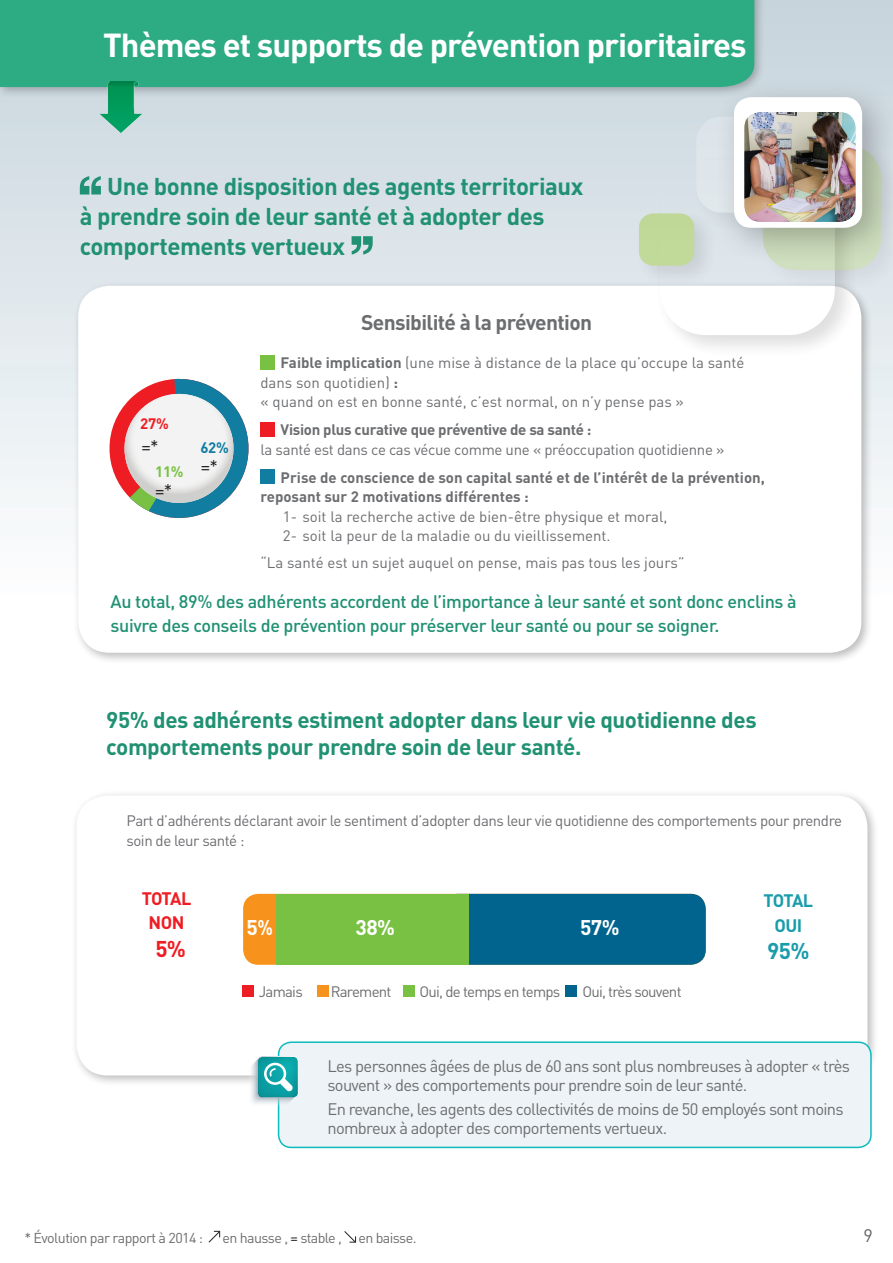
<style>
.page{position:relative;width:893px;height:1263px;background:#fff}
.page>*{position:absolute;margin:0;border:0;box-sizing:border-box;transform-origin:0 0}
.t1{font:700 32.85px "DIN";letter-spacing:-.03em;color:#fff}
.t2{font:700 24px/30px "DIN";letter-spacing:-.02em;color:#209173}
.t3{font:700 22.5px/27px "DIN";letter-spacing:-.02em;color:#209173}
.t4{font:700 22.5px "DIN";color:#1a9cab}
.t5{font:700 22.5px "DIN";color:#ee1d23}
.t6{font:700 21px "DIN";letter-spacing:-.03em;color:#6c6d70}
.t7{font:700 21px "DIN";color:#fff}
.t8{font:500 18px/24px "DIN";letter-spacing:-.02em;color:#209173}
.t9{font:18px "DIN";color:#231f20}
.t10{font:18px "DIN";color:#636366}
.t11{font:700 17.85px/24.6px "DIN";letter-spacing:-.04em;color:#1a9cab;text-align:center}
.t12{font:700 17.85px/24.6px "DIN";letter-spacing:-.04em;color:#ee1d23;text-align:center}
.t13{font:16.5px/19.5px "DIN";letter-spacing:-.04em;color:#6c6d70}
.t14{font:15px/19.5px "DIN";color:#6c6d70}
.t15{font:15px/19.5px "DIN";letter-spacing:-.02em;color:#6c6d70}
.t16{font:700 15px/19.5px "DIN";color:#6c6d70}
.t17{font:700 15px "DIN";letter-spacing:-.02em;color:#6c6d70}
.t18{font:15px "DIN";letter-spacing:-.05em;color:#6c6d70}
.t19{font:700 15px "DIN";color:#ee1d23}
.t20{font:700 15px "DIN";color:#79c142}
.t21{font:700 15px "DIN";color:#107da1}
.t22{font:14.25px "DIN";letter-spacing:-.04em;color:#6c6d70}
.s1{font-weight:700}
.s2{color:#231f20}
</style>
<div class="page">
<div style="left:0;top:0;width:893px;height:601px;background:linear-gradient(to bottom,#c6d3dc,#fdfefe)"></div>
<div style="left:73px;top:280px;width:800px;height:384px;background:#231f20;opacity:.3"></div>
<div style="left:78px;top:286px;width:783px;height:367px;background:#fff;border-radius:31px"></div>
<div style="left:0;top:0;width:766px;height:99px;background:#231f20;opacity:.3"></div>
<div style="left:0;top:0;width:754px;height:87px;background:#2dac83"></div>
<img style="left:99px;top:82px;width:43px;height:50px">
<svg style="left:80px;top:176px;width:21px;height:18px"></svg>
<svg style="left:352px;top:236px;width:21px;height:18px"></svg>
<div style="left:654px;top:154px;width:204px;height:204px;background:#231f20;opacity:.24"></div>
<svg style="left:659px;top:160px;width:176px;height:175px"></svg>
<div style="left:691px;top:111px;width:124px;height:125px;background:#d2dde4"></div>
<div style="left:696px;top:117px;width:96px;height:96px;background:#dee6eb;border-radius:25px"></div>
<div style="left:757px;top:141px;width:136px;height:152px;background:#231f20;opacity:.24"></div>
<svg style="left:763px;top:146px;width:118px;height:124px"></svg>
<div style="left:634px;top:208px;width:83px;height:81px;background:#231f20;opacity:.24"></div>
<div style="left:639px;top:213px;width:55px;height:53px;background:#c0d898;border-radius:14px"></div>
<div style="left:260px;top:355px;width:15px;height:14px;background:#79c142"></div>
<div style="left:260px;top:422px;width:15px;height:14px;background:#ee1d23"></div>
<div style="left:260px;top:470px;width:15px;height:14px;background:#107da1"></div>
<div style="left:714px;top:78px;width:179px;height:188px;background:#231f20;opacity:.3"></div>
<div style="left:734px;top:97px;width:128px;height:131px;background:#fff;border-radius:17px"></div>
<div style="left:741px;top:109px;width:116px;height:114px;background:#231f20;opacity:.2"></div>
<svg style="left:109px;top:378px;width:140px;height:140px"></svg>
<div style="left:71px;top:790px;width:808px;height:297px;background:#231f20;opacity:.3"></div>
<div style="left:77px;top:795px;width:790px;height:280px;background:#fff;border-radius:31px"></div>
<div style="left:243px;top:894px;width:463px;height:71px;background:#f7931d;border-radius:15px"></div>
<div style="left:442px;top:894px;width:264px;height:71px;background:#00648f;border-radius:15px"></div>
<div style="left:276px;top:894px;width:193px;height:71px;background:#79c142"></div>
<div style="left:242px;top:985px;width:12px;height:12px;background:#ee1d23"></div>
<div style="left:317px;top:985px;width:11px;height:12px;background:#f7931d"></div>
<div style="left:403px;top:985px;width:11px;height:12px;background:#79c142"></div>
<div style="left:566px;top:985px;width:11px;height:12px;background:#00648f"></div>
<div style="left:279px;top:1042px;width:592px;height:105px;background:#edf3f6;border-radius:13px"></div>
<div style="left:278px;top:1041px;width:594px;height:107px;border:2px solid #0dbbbd;border-radius:13px"></div>
<img style="left:248px;top:1061px;width:46px;height:46px">
<div style="left:256px;top:1055px;width:42px;height:43px;background:#231f20;opacity:.2"></div>
<svg style="left:264px;top:1063px;width:29px;height:28px"></svg>
<svg style="left:208px;top:1230px;width:13px;height:13px"></svg>
<svg style="left:344px;top:1231px;width:13px;height:12px"></svg>
<h1 class="t1" style="left:103px;top:24px;width:645px">Thèmes et supports de prévention prioritaires</h1>
<h2 class="t2" style="left:80px;top:170px;width:505px;text-indent:27px">Une bonne disposition des agents territoriaux à prendre soin de leur santé et à adopter des comportements vertueux</h2>
<p class="t19" style="left:140px;top:414px;width:30px">27%</p>
<p class="t20" style="left:155px;top:462px;width:30px">11%</p>
<p class="t9" style="left:142px;top:435px;width:19px">=*</p>
<p class="t9" style="left:155px;top:479px;width:19px">=*</p>
<p class="t21" style="left:200px;top:438px;width:30px">62%</p>
<p class="t9" style="left:201px;top:455px;width:19px">=*</p>
<h3 class="t6" style="left:361px;top:308px;width:233px">Sensibilité à la prévention</h3>
<p class="t14" style="left:260px;top:353px;width:486px;text-indent:20px"><span class="s1">Faible implication</span> (une mise à distance de la place qu’occupe la santé dans son quotidien) <span class="s1">:<br></span>« quand on est en bonne santé, c’est normal, on n’y pense pas »</p>
<p class="t17" style="left:281px;top:420px;width:312px">Vision plus curative que préventive de sa santé :</p>
<p class="t15" style="left:260px;top:439px;width:466px">la santé est dans ce cas vécue comme une « préoccupation quotidienne »</p>
<p class="t16" style="left:260px;top:467px;width:506px;text-indent:20px">Prise de conscience de son capital santé et de l’intérêt de la prévention, reposant sur 2 motivations différentes :</p>
<p class="t14" style="left:283px;top:506px;width:386px">1- soit la recherche active de bien-être physique et moral,<br>2- soit la peur de la maladie ou du vieillissement.</p>
<p class="t14" style="left:260px;top:553px;width:426px">“La santé est un sujet auquel on pense, mais pas tous les jours”</p>
<p class="t8" style="left:111px;top:589px;width:688px">Au total, 89% des adhérents accordent de l’importance à leur santé et sont donc enclins à suivre des conseils de prévention pour préserver leur santé ou pour se soigner.</p>
<h3 class="t3" style="left:106px;top:705px;width:652px">95% des adhérents estiment adopter dans leur vie quotidienne des comportements pour prendre soin de leur santé.</h3>
<p class="t15" style="left:126px;top:811px;width:717px">Part d’adhérents déclarant avoir le sentiment d’adopter dans leur vie quotidienne des comportements pour prendre soin de leur santé :</p>
<p class="t12" style="left:142px;top:885px;width:51px">TOTAL<br>NON</p>
<h3 class="t5" style="left:155px;top:934px;width:32px">5%</h3>
<h3 class="t4" style="left:767px;top:936px;width:44px">95%</h3>
<p class="t11" style="left:763px;top:887px;width:51px">TOTAL<br>OUI</p>
<h3 class="t7" style="left:247px;top:914px;width:28px">5%</h3>
<h3 class="t7" style="left:356px;top:914px;width:41px">38%</h3>
<h3 class="t7" style="left:580px;top:914px;width:41px">57%</h3>
<p class="t15" style="left:259px;top:981px;width:45px">Jamais</p>
<p class="t18" style="left:331px;top:982px;width:62px">Rarement</p>
<p class="t18" style="left:419px;top:982px;width:142px">Oui, de temps en temps</p>
<p class="t18" style="left:582px;top:982px;width:101px">Oui, très souvent</p>
<p class="t13" style="left:327px;top:1055px;width:524px">Les personnes âgées de plus de 60 ans sont plus nombreuses à adopter « très souvent » des comportements pour prendre soin de leur santé.</p>
<p class="t13" style="left:327px;top:1099px;width:518px">En revanche, les agents des collectivités de moins de 50 employés sont moins nombreux à adopter des comportements vertueux.</p>
<p class="t22" style="left:24px;top:1228px;width:180px">* évolution par rapport à 2014 :</p>
<p class="t22" style="left:222px;top:1228px;width:196px">en hausse , <span class="s2">=</span> stable , en baisse.</p>
<p class="t10" style="left:863px;top:1224px;width:11px">9</p>
</div>
